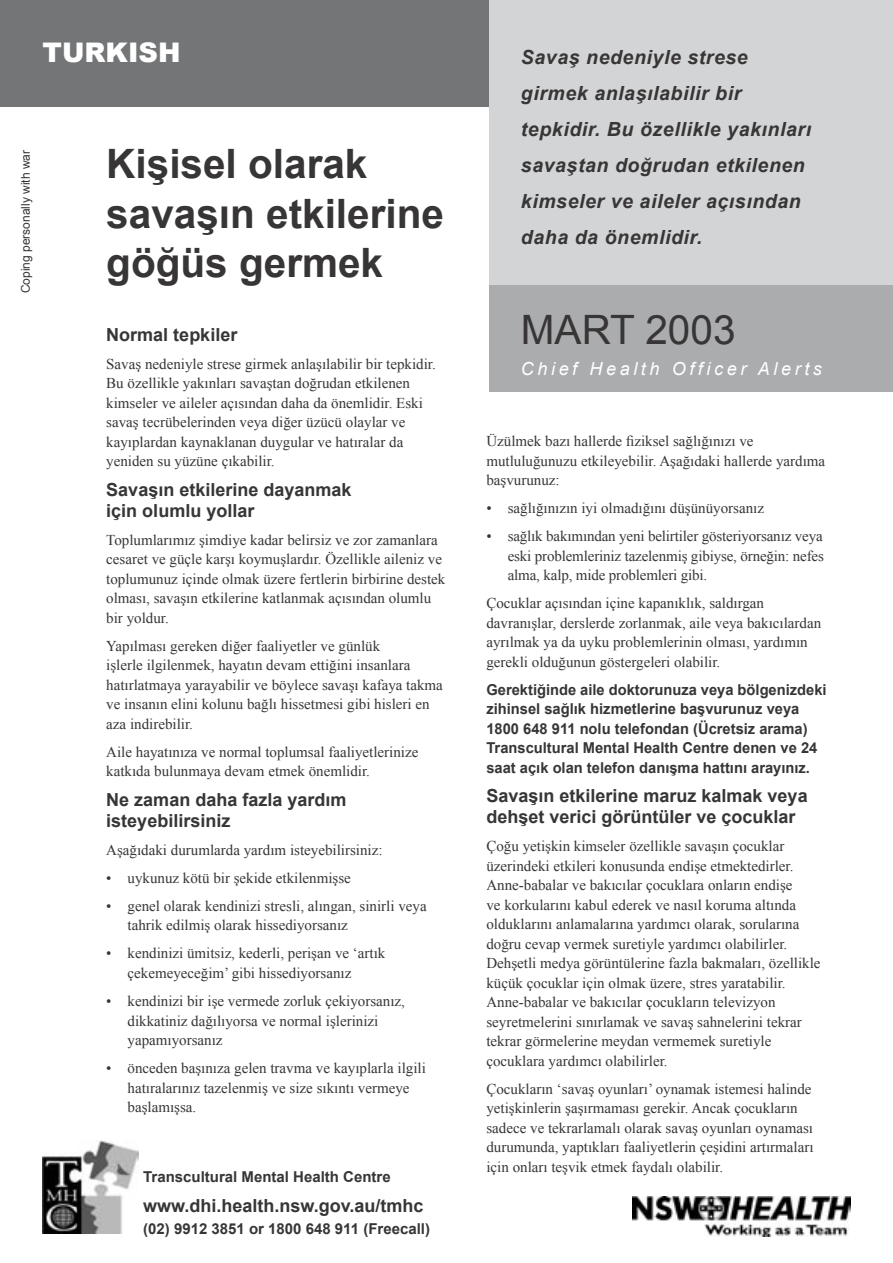
<style>
.page{position:relative;width:893px;height:1263px;background:#fff}
.page>*{position:absolute;margin:0;border:0;box-sizing:border-box;transform-origin:0 0}
.Title{font:700 40.5px/49.5px "Arial";color:#373535}
.Month{font:40.5px "Arial";color:#373535}
.t1{font:900 27px "Arial";color:#fff}
.Top_right_box{font:italic 700 19.5px/36px "Arial";letter-spacing:.03em;color:#373535}
.Subtitle{font:700 18px/21px "Arial";color:#373535}
.subhead{font:700 18px "Arial";color:#373535}
.subhead-2{font:italic 18px "Arial";letter-spacing:.2em;color:#fff}
.Body_text{font:15px/19.5px "Times New Roman";color:#373535}
.Body_Text_bullet{font:15px/19.5px "Times New Roman";color:#373535}
.Text_bold_paragraph{font:700 15px/19.5px "Arial";color:#373535}
.subhead-3{font:700 15px "Arial";color:#373535}
.subhead-4{font:12px "Arial";color:#373535}
.s1{font-style:inherit}
</style>
<div class="page">
<div style="left:0;top:0;width:489px;height:106px;background:#737577"></div>
<div style="left:489px;top:0;width:404px;height:285px;background:#d2d4d5"></div>
<div style="left:489px;top:285px;width:404px;height:106px;background:#aaacae"></div>
<img style="left:43px;top:1141px;width:96px;height:92px">
<img style="left:633px;top:1196px;width:217px;height:40px">
<p class="t1" style="left:43px;top:33px;width:139px">TURKISH</p>
<p class="subhead-4" style="left:18px;top:293px;width:145px;rotate:-90deg">Coping personally with war</p>
<p class="Title" style="left:106px;top:140px;width:339px">Kişisel olarak savaşın etkilerine göğüs germek</p>
<p class="Subtitle" style="left:106px;top:324px;width:133px">Normal tepkiler</p>
<p class="Body_text" style="left:106px;top:354px;width:331px">Savaş nedeniyle strese girmek anlaşılabilir bir tepkidir.<br>Bu özellikle yakınları savaştan doğrudan etkilenen kimseler ve aileler açısından daha da önemlidir. Eski savaş tecrübelerinden veya diğer üzücü olaylar ve kayıplardan kaynaklanan duygular ve hatıralar da yeniden su yüzüne çıkabilir.</p>
<p class="Subtitle" style="left:106px;top:479px;width:247px">Savaşın etkilerine dayanmak için olumlu yollar</p>
<p class="Body_text" style="left:106px;top:530px;width:341px">Toplumlarımız şimdiye kadar belirsiz ve zor zamanlara cesaret ve güçle karşı koymuşlardır. Özellikle aileniz ve toplumunuz içinde olmak üzere fertlerin birbirine destek olması, savaşın etkilerine katlanmak açısından olumlu bir yoldur.</p>
<p class="Body_text" style="left:106px;top:636px;width:338px">Yapılması gereken diğer faaliyetler ve günlük<br>işlerle ilgilenmek, hayatın devam ettiğini insanlara hatırlatmaya yarayabilir ve böylece savaşı kafaya takma ve insanın elini kolunu bağlı hissetmesi gibi hisleri en aza indirebilir.</p>
<p class="Body_text" style="left:106px;top:742px;width:314px">Aile hayatınıza ve normal toplumsal faaliyetlerinize katkıda bulunmaya devam etmek önemlidir.</p>
<p class="Subtitle" style="left:106px;top:789px;width:242px">Ne zaman daha fazla yardım isteyebilirsiniz</p>
<p class="Body_text" style="left:106px;top:840px;width:278px">Aşağıdaki durumlarda yardım isteyebilirsiniz:</p>
<p class="Body_Text_bullet" style="left:106px;top:868px;width:246px">• uykunuz kötü bir şekide etkilenmişse</p>
<p class="Body_Text_bullet" style="left:128px;top:896px;width:301px;text-indent:-21px">• genel olarak kendinizi stresli, alıngan, sinirli veya tahrik edilmiş olarak hissediyorsanız</p>
<p class="Body_Text_bullet" style="left:128px;top:943px;width:259px;text-indent:-21px">• kendinizi ümitsiz, kederli, perişan ve ‘artık çekemeyeceğim’ gibi hissediyorsanız</p>
<p class="Body_Text_bullet" style="left:128px;top:991px;width:279px;text-indent:-21px">• kendinizi bir işe vermede zorluk çekiyorsanız, dikkatiniz dağılıyorsa ve normal işlerinizi yapamıyorsanız</p>
<p class="Body_Text_bullet" style="left:128px;top:1058px;width:300px;text-indent:-21px">• önceden başınıza gelen travma ve kayıplarla ilgili hatıralarınız tazelenmiş ve size sıkıntı vermeye başlamışsa.</p>
<p class="subhead-3" style="left:143px;top:1166px;width:249px">Transcultural Mental Health Centre</p>
<p class="subhead" style="left:143px;top:1193px;width:282px">www.<span class="s1">dhi.health</span>.nsw.gov.au<span class="s1">/tmhc</span></p>
<p class="subhead-3" style="left:143px;top:1218px;width:288px"><span class="s1">(02) 9912 3851 or</span> 1800 648 911 (Freecall)</p>
<p class="Top_right_box" style="left:521px;top:40px;width:292px">Savaş nedeniyle strese girmek anlaşılabilir bir tepkidir. Bu özellikle yakınları savaştan doğrudan etkilenen kimseler ve aileler açısından daha da önemlidir.</p>
<p class="Month" style="left:521px;top:302px;width:216px">MART 2003</p>
<p class="subhead-2" style="left:521px;top:356px;width:302px">Chief Health Officer Alerts</p>
<p class="Body_text" style="left:486px;top:431px;width:340px">Üzülmek bazı hallerde fiziksel sağlığınızı ve mutluluğunuzu etkileyebilir. Aşağıdaki hallerde yardıma başvurunuz:</p>
<p class="Body_Text_bullet" style="left:486px;top:498px;width:279px">• sağlığınızın iyi olmadığını düşünüyorsanız</p>
<p class="Body_Text_bullet" style="left:508px;top:526px;width:318px;text-align:justify;text-indent:-21px">• sağlık bakımından yeni belirtiler gösteriyorsanız veya eski problemleriniz tazelenmiş gibiyse, örneğin: nefes alma, kalp, mide problemleri gibi.</p>
<p class="Body_text" style="left:486px;top:593px;width:336px">Çocuklar açısından içine kapanıklık, saldırgan davranışlar, derslerde zorlanmak, aile veya bakıcılardan ayrılmak ya da uyku problemlerinin olması, yardımın gerekli olduğunun göstergeleri olabilir.</p>
<p class="Text_bold_paragraph" style="left:486px;top:680px;width:342px">Gerektiğinde aile doktorunuza veya bölgenizdeki zihinsel sağlık hizmetlerine başvurunuz veya 1800 648 911 nolu telefondan (Ücretsiz arama)<br>Transcultural Mental Health Centre denen ve 24 saat açık olan telefon danışma hattını arayınız.</p>
<p class="Subtitle" style="left:486px;top:786px;width:323px">Savaşın etkilerine maruz kalmak veya dehşet verici görüntüler ve çocuklar</p>
<p class="Body_text" style="left:486px;top:836px;width:336px">Çoğu yetişkin kimseler özellikle savaşın çocuklar üzerindeki etkileri konusunda endişe etmektedirler.<br>Anne-babalar ve bakıcılar çocuklara onların endişe<br>ve korkularını kabul ederek ve nasıl koruma altında olduklarını anlamalarına yardımcı olarak, sorularına doğru cevap vermek suretiyle yardımcı olabilirler.<br>Dehşetli medya görüntülerine fazla bakmaları, özellikle küçük çocuklar için olmak üzere, stres yaratabilir.<br>Anne-babalar ve bakıcılar çocukların televizyon seyretmelerini sınırlamak ve savaş sahnelerini tekrar tekrar görmelerine meydan vermemek suretiyle çocuklara yardımcı olabilirler.</p>
<p class="Body_text" style="left:486px;top:1079px;width:329px">Çocukların ‘savaş oyunları’ oynamak istemesi halinde yetişkinlerin şaşırmaması gerekir. Ancak çocukların sadece ve tekrarlamalı olarak savaş oyunları oynaması durumunda, yaptıkları faaliyetlerin çeşidini artırmaları için onları teşvik etmek faydalı olabilir.</p>
</div>
